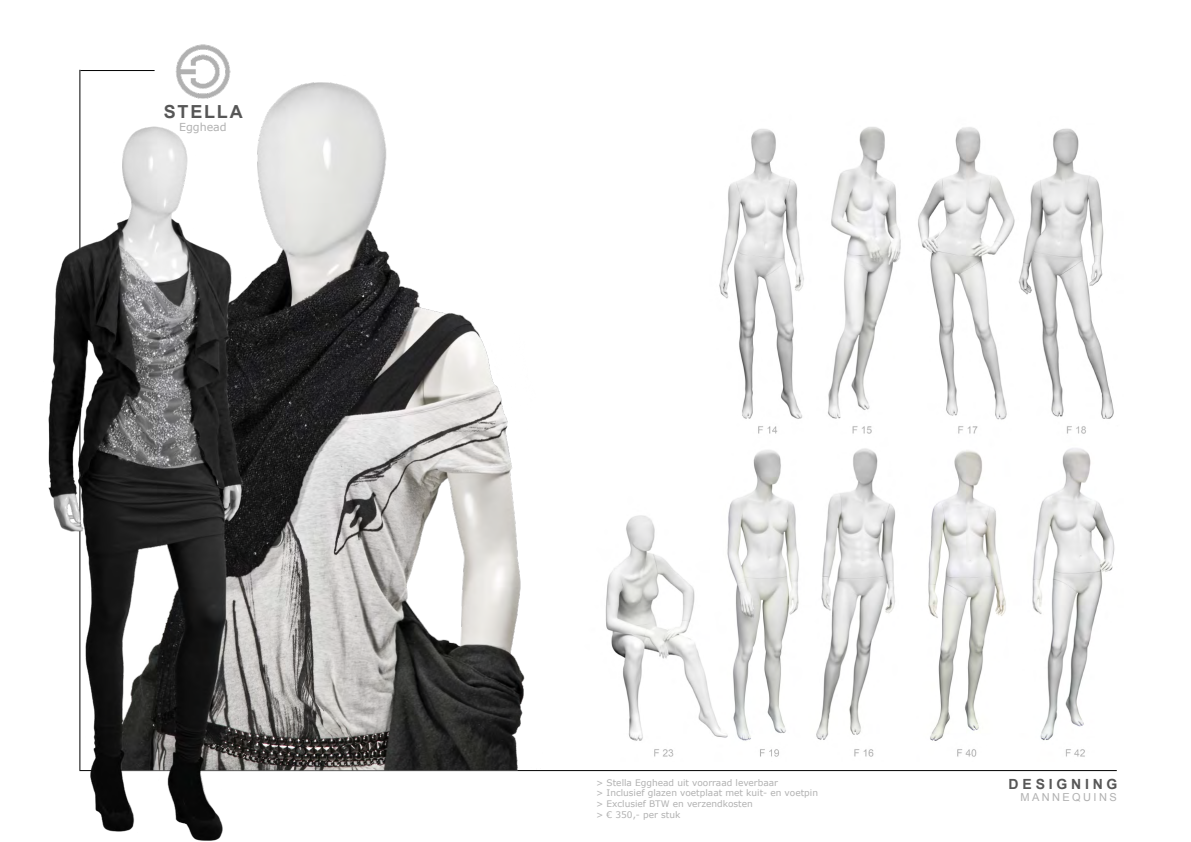
<style>
.page{position:relative;width:1191px;height:842px;background:#fff}
.page>*{position:absolute;margin:0;border:0;box-sizing:border-box;transform-origin:0 0}
.t1{font:700 18px "Arial";letter-spacing:.1em;color:#575757}
.t2{font:700 14px "Arial";letter-spacing:.27em;color:#575757}
.t3{font:11px "Arial";letter-spacing:.22em;color:#b1b1b1}
.t4{font:11px "Verdana";color:#b1b1b1}
.t5{font:9px/10.8px "Verdana";color:#b1b1b1}
</style>
<div class="page">
<img style="left:175px;top:44px;width:56px;height:31px">
<hr style="left:80px;top:70px;width:75px;height:1px;background:#000">
<hr style="left:79px;top:70px;width:1px;height:700px;background:#000">
<hr style="left:79px;top:770px;width:1037px;height:1px;background:#000">
<img style="left:48px;top:75px;width:524px;height:766px">
<img style="left:605px;top:127px;width:510px;height:630px">
<h1 class="t1" style="left:164px;top:100px;width:81px">STELLA</h1>
<p class="t4" style="left:179px;top:120px;width:49px">Egghead</p>
<p class="t5" style="left:596px;top:777px;width:223px">&gt; Stella Egghead uit voorraad leverbaar<br>&gt; Inclusief glazen voetplaat met kuit- en voetpin &gt; Exclusief BTW en verzendkosten<br>&gt; € 350,- per stuk</p>
<h2 class="t2" style="left:1008px;top:775px;width:110px">DESIGNING</h2>
<p class="t3" style="left:1020px;top:790px;width:98px">MANNEQUINS</p>
</div>
